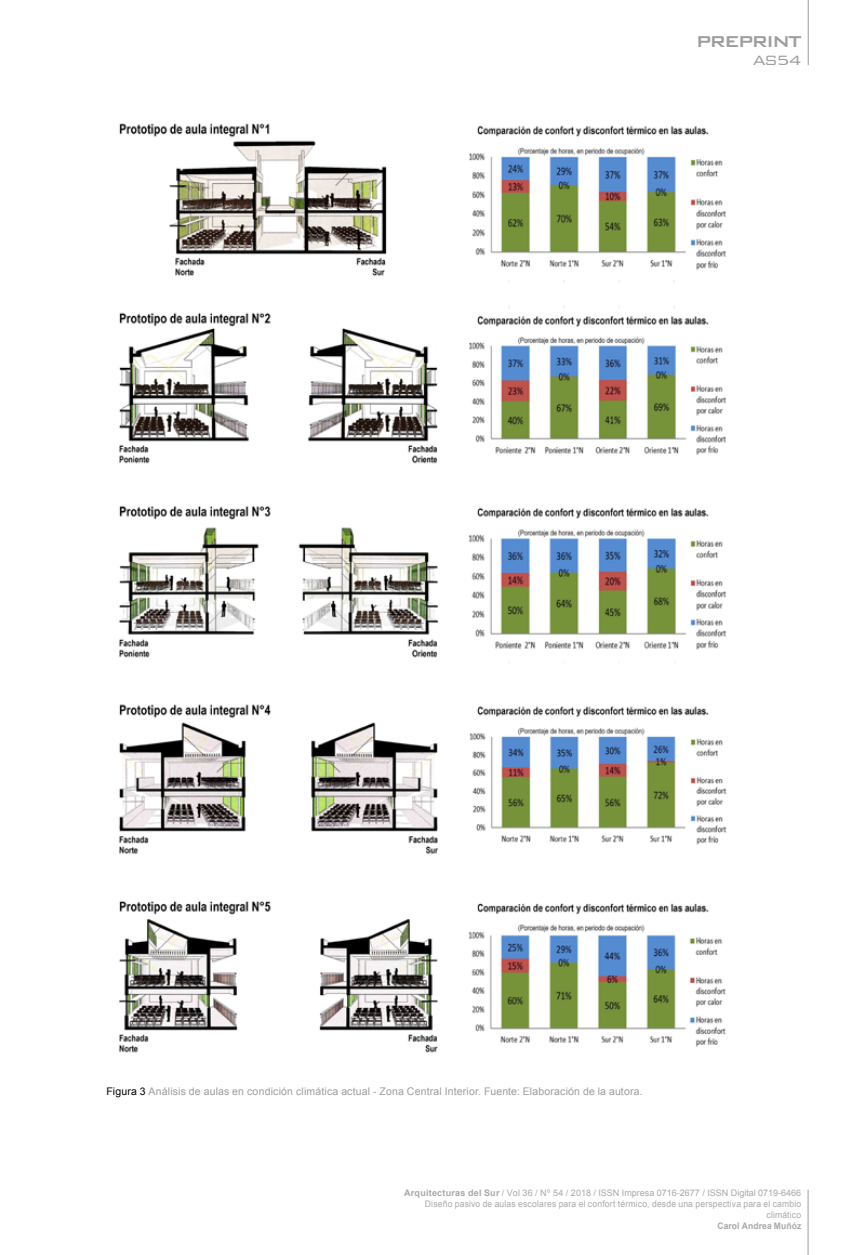
<style>
.page{position:relative;width:851px;height:1255px;background:#fff}
.page>*{position:absolute;margin:0;border:0;box-sizing:border-box;transform-origin:0 0}
.t1{font:500 21px "Bank Gothic BT";letter-spacing:-.1em;color:#9d9d9c}
.t2{font:300 18px "Bank Gothic BT";color:#9d9d9c}
.t3{font:10.5px "Arial";letter-spacing:.015em;color:#9d9d9c}
.t4{font:9px/10.8px "Arial";letter-spacing:.02em;color:#a8a8a7;text-align:right}
.t5{font:700 9px "Arial";letter-spacing:.01em;color:#a8a8a7;scale:.95 1}
.s1{color:#000}
.s2{font-weight:700}
</style>
<div class="page">
<hr style="left:807px;top:1189px;width:1px;height:65px;background:#9d9d9c">
<hr style="left:807px;top:0;width:1px;height:65px;background:#9d9d9c">
<img style="left:119px;top:123px;width:607px;height:160px">
<img style="left:119px;top:305px;width:608px;height:159px">
<img style="left:119px;top:505px;width:607px;height:158px">
<img style="left:119px;top:704px;width:608px;height:150px">
<img style="left:119px;top:900px;width:607px;height:153px">
<h1 class="t1" style="left:695px;top:30px;width:107px">PREPRINT</h1>
<h2 class="t2" style="left:752px;top:51px;width:50px">AS54</h2>
<p class="t3" style="left:106px;top:1084px;width:537px"><span class="s1">Figura 3</span> Análisis de aulas en condición climática actual - Zona Central Interior. Fuente: Elaboración de la autora.</p>
<p class="t4" style="left:404px;top:1187px;width:398px"><span class="s2">Arquitecturas del Sur</span> / Vol 36 / Nº 54 / 2018 / ISSN Impresa 0716-2677 / ISSN Digital 0719-6466<br>Diseño pasivo de aulas escolares para el confort térmico, desde una perspectiva para el cambio climático</p>
<p class="t5" style="left:717px;top:1219px;width:90px">Carol Andrea Muñóz</p>
</div>
